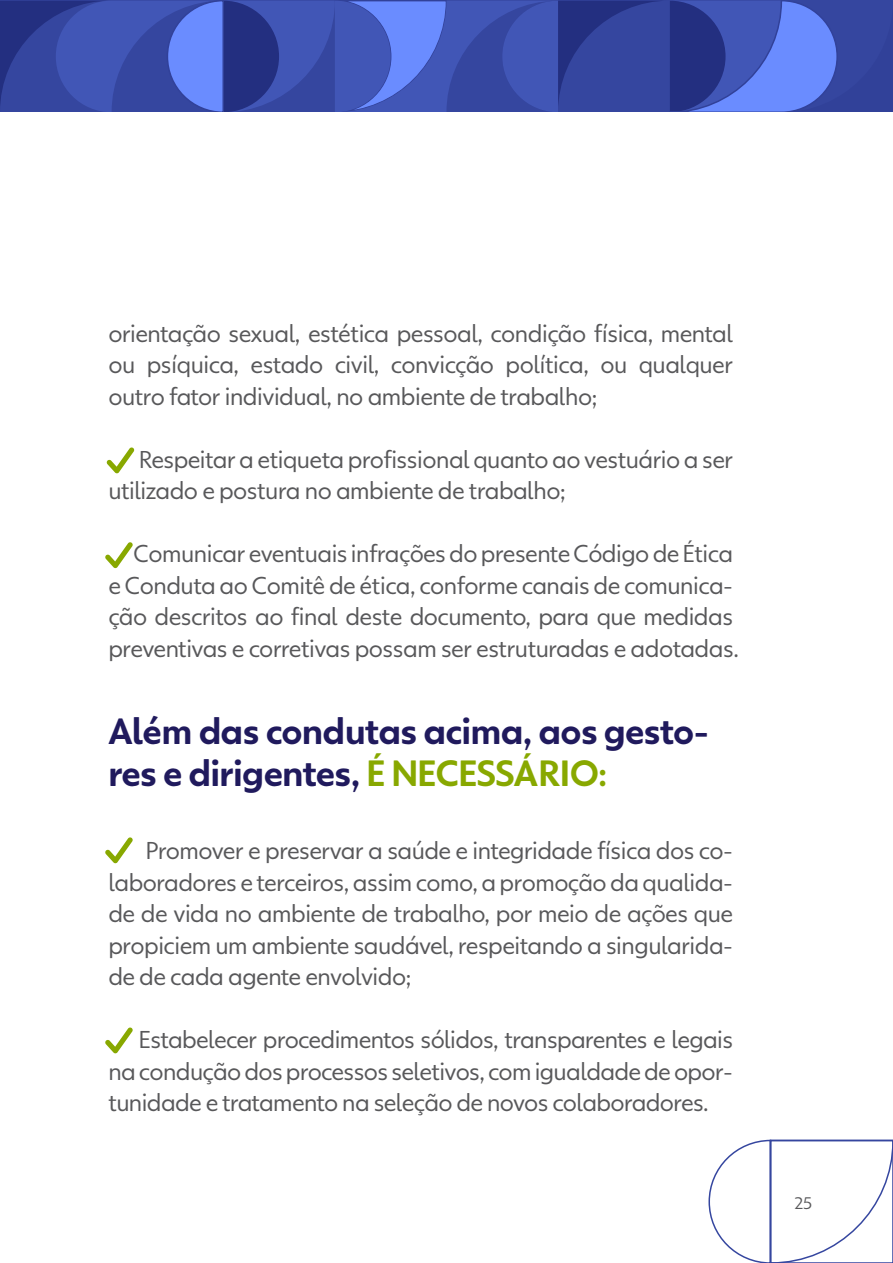
<style>
.page{position:relative;width:893px;height:1263px;background:#fff}
.page>*{position:absolute;margin:0;border:0;box-sizing:border-box;transform-origin:0 0}
.t1{font:700 36px/42px "Globotipo Texto";letter-spacing:-.02em;color:#201a5d}
.t2{font:24px/31.5px "Globotipo Texto";letter-spacing:-.02em;color:#58585a;text-align:justify}
.t3{font:16.5px "Globotipo Texto";color:#58585a}
.s1{color:#88a800}
</style>
<div class="page">
<svg style="left:0;top:0;width:893px;height:112px;background:#3e53b1"></svg>
<svg style="left:708px;top:1139px;width:185px;height:124px"></svg>
<svg style="left:106px;top:447px;width:29px;height:27px"></svg>
<svg style="left:105px;top:542px;width:28px;height:26px"></svg>
<svg style="left:105px;top:837px;width:28px;height:26px"></svg>
<svg style="left:105px;top:1027px;width:28px;height:27px"></svg>
<p class="t2" style="left:108px;top:318px;width:626px">orientação sexual, estética pessoal, condição física, mental ou psíquica, estado civil, convicção política, ou qualquer outro fator individual, no ambiente de trabalho;</p>
<p class="t2" style="left:108px;top:443px;width:626px;text-indent:31px">Respeitar a etiqueta profissional quanto ao vestuário a ser utilizado e postura no ambiente de trabalho;</p>
<p class="t2" style="left:108px;top:538px;width:632px;text-align:left;text-indent:25px">Comunicar eventuais infrações do presente Código de Ética e Conduta ao Comitê de ética, conforme canais de comunica&shy;ção descritos ao final deste documento, para que medidas preventivas e corretivas possam ser estruturadas e adotadas.</p>
<h1 class="t1" style="left:108px;top:710px;width:603px">Além das condutas acima, aos gesto&shy;res e dirigentes, <span class="s1">É NECESSÁRIO:</span></h1>
<p class="t2" style="left:108px;top:835px;width:626px;text-indent:37px">Promover e preservar a saúde e integridade física dos co&shy;laboradores e terceiros, assim como, a promoção da qualida&shy;de de vida no ambiente de trabalho, por meio de ações que propiciem um ambiente saudável, respeitando a singularida&shy;de de cada agente envolvido;</p>
<p class="t2" style="left:108px;top:1024px;width:626px;text-indent:30px">Estabelecer procedimentos sólidos, transparentes e legais na condução dos processos seletivos, com igualdade de opor&shy;tunidade e tratamento na seleção de novos colaboradores.</p>
<p class="t3" style="left:794px;top:1194px;width:19px">25</p>
</div>
